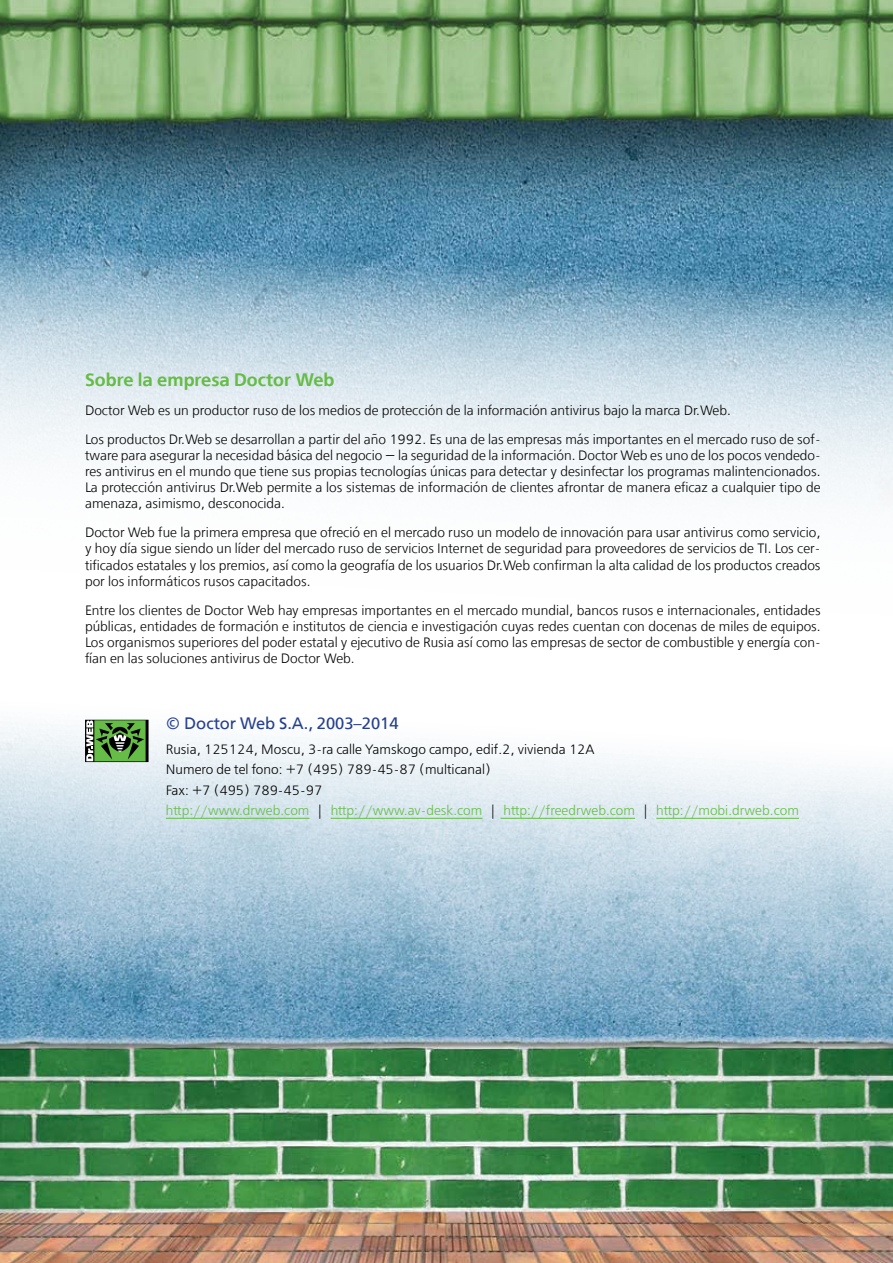
<style>
.page{position:relative;width:893px;height:1263px;background:#fff}
.page>*{position:absolute;margin:0;border:0;box-sizing:border-box;transform-origin:0 0}
.t1{font:18px "Free Set Demi Bold A";color:#65bc46}
.t2{font:16.5px "Free Set A";color:#25408f}
.t3{font:13.5px/16.2px "Free Set Light A";color:#000;text-align:justify}
.t4{font:13.5px/20.4px "Free Set Light C";color:#000}
.s1{color:#65bc46}
</style>
<div class="page">
<img style="left:0;top:0;width:893px;height:1263px">
<hr style="left:166px;top:818px;width:144px;height:1px;background:#65bc46">
<hr style="left:331px;top:818px;width:151px;height:1px;background:#65bc46">
<hr style="left:500px;top:818px;width:135px;height:1px;background:#65bc46">
<hr style="left:656px;top:818px;width:143px;height:1px;background:#65bc46">
<svg style="left:85px;top:720px;width:64px;height:42px;background:#538242"></svg>
<h1 class="t1" style="left:85px;top:369px;width:251px">Sobre la empresa Doctor Web</h1>
<p class="t3" style="left:85px;top:396px;width:737px;line-height:29px">Doctor Web es un productor ruso de los medios de protección de la información antivirus bajo la marca Dr.Web.<br>Los productos Dr.Web se desarrollan a partir del año 1992. Es una de las empresas más importantes en el mercado ruso de sof-</p>
<p class="t3" style="left:85px;top:447px;width:737px">tware para asegurar la necesidad básica del negocio — la seguridad de la información. Doctor Web es uno de los pocos vendedo&shy;res antivirus en el mundo que tiene sus propias tecnologías únicas para detectar y desinfectar los programas malintencionados.<br>La protección antivirus Dr.Web permite a los sistemas de información de clientes afrontar de manera eficaz a cualquier tipo de amenaza, asimismo, desconocida.</p>
<p class="t3" style="left:85px;top:525px;width:737px">Doctor Web fue la primera empresa que ofreció en el mercado ruso un modelo de innovación para usar antivirus como servicio, y hoy día sigue siendo un líder del mercado ruso de servicios Internet de seguridad para proveedores de servicios de TI. Los cer&shy;tificados estatales y los premios, así como la geografía de los usuarios Dr.Web confirman la alta calidad de los productos creados por los informáticos rusos capacitados.</p>
<p class="t3" style="left:85px;top:602px;width:737px">Entre los clientes de Doctor Web hay empresas importantes en el mercado mundial, bancos rusos e internacionales, entidades públicas, entidades de formación e institutos de ciencia e investigación cuyas redes cuentan con docenas de miles de equipos.<br>Los organismos superiores del poder estatal y ejecutivo de Rusia así como las empresas de sector de combustible y energía con&shy;fían en las soluciones antivirus de Doctor Web.</p>
<p class="t2" style="left:166px;top:714px;width:234px">© Doctor Web S.A., 2003–2014</p>
<p class="t4" style="left:166px;top:740px;width:635px">Rusia, 125124, Moscu, 3-ra calle Yamskogo campo, edif.2, vivienda 12A<br>Numero de tel fono: +7 (495) 789-45-87 (multicanal)<br>Fax: +7 (495) 789-45-97<br><span class="s1">http://www.drweb.com</span> | <span class="s1">http://www.av-desk.com</span> | <span class="s1">http://freedrweb.com</span> | <span class="s1">http://mobi.drweb.com</span></p>
</div>
